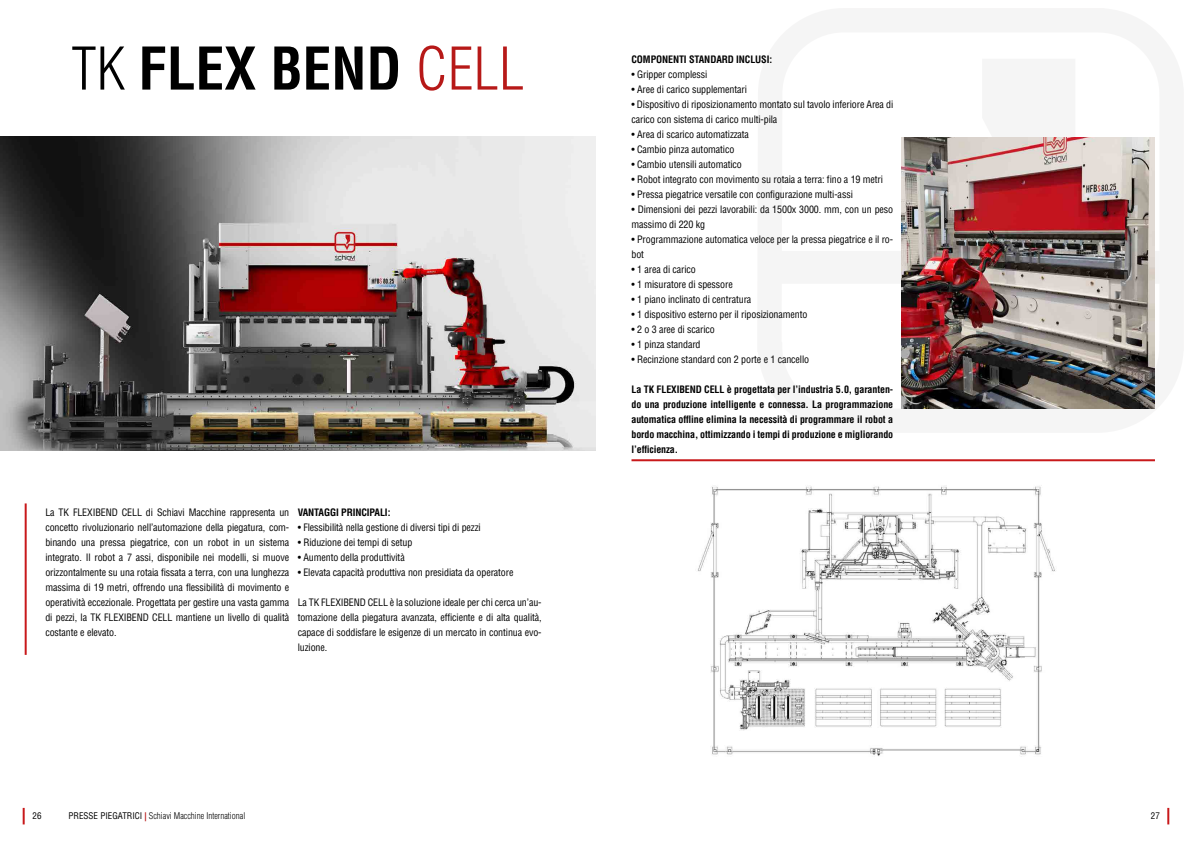
<style>
.page{position:relative;width:1191px;height:842px;background:#fff}
.page>*{position:absolute;margin:0;border:0;box-sizing:border-box;transform-origin:0 0}
.t1{font:700 condensed 57.4px "Helvetica LT Std";color:#000}
.t2{font:condensed 10px/15px "Helvetica LT Std";letter-spacing:-.01em;color:#000}
.t3{font:700 condensed 10px/15px "Helvetica LT Std";letter-spacing:-.01em;color:#000;text-align:justify}
.t4{font:300 condensed 9px "Helvetica LT Std";color:#000}
.t5{font:condensed 9px "Helvetica LT Std";color:#000}
.s1{font-weight:300}
.s2{font-weight:300;color:#b71918}
.s3{font-weight:400}
.s4{font-weight:700;color:#b71918}
</style>
<div class="page">
<img style="left:0;top:136px;width:595px;height:315px">
<hr style="left:25px;top:503px;width:2px;height:152px;background:#c8191b">
<hr style="left:631px;top:459px;width:524px;height:2px;background:#c8191b">
<img style="left:901px;top:137px;width:254px;height:271px">
<img style="left:698px;top:485px;width:357px;height:272px">
<svg style="left:1167px;top:808px;width:2px;height:16px"></svg>
<svg style="left:23px;top:808px;width:2px;height:16px"></svg>
<h1 class="t1" style="left:71px;top:33px;width:455px"><span class="s1">TK</span> FLEX BEND <span class="s2">CELL</span></h1>
<p class="t2" style="left:45px;top:505px;width:245px;text-align:justify">La TK FLEXIBEND CELL di Schiavi Macchine rappresenta un concetto rivoluzionario nell’automazione della piegatura, com&shy;binando una pressa piegatrice, con un robot in un sistema integrato. Il robot a 7 assi, disponibile nei modelli, si muove orizzontalmente su una rotaia fissata a terra, con una lunghezza massima di 19 metri, offrendo una flessibilità di movimento e operatività eccezionale. Progettata per gestire una vasta gamma di pezzi, la TK FLEXIBEND CELL mantiene un livello di qualità costante e elevato.</p>
<p class="t3" style="left:298px;top:505px;width:94px">VANTAGGI PRINCIPALI:</p>
<p class="t2" style="left:298px;top:520px;width:184px">• Flessibilità nella gestione di diversi tipi di pezzi</p>
<p class="t2" style="left:298px;top:535px;width:116px">• Riduzione dei tempi di setup</p>
<p class="t2" style="left:298px;top:550px;width:108px">• Aumento della produttività</p>
<p class="t2" style="left:298px;top:565px;width:217px">• Elevata capacità produttiva non presidiata da operatore</p>
<p class="t2" style="left:298px;top:595px;width:245px;text-align:justify">La TK FLEXIBEND CELL è la soluzione ideale per chi cerca un’au&shy;tomazione della piegatura avanzata, efficiente e di alta qualità, capace di soddisfare le esigenze di un mercato in continua evo&shy;luzione.</p>
<p class="t3" style="left:631px;top:52px;width:142px">COMPONENTI STANDARD INCLUSI:</p>
<p class="t2" style="left:631px;top:67px;width:77px">• Gripper complessi</p>
<p class="t2" style="left:631px;top:82px;width:117px">• Aree di carico supplementari</p>
<p class="t2" style="left:631px;top:97px;width:263px">• Dispositivo di riposizionamento montato sul tavolo inferiore Area di carico con sistema di carico multi-pila</p>
<p class="t2" style="left:631px;top:127px;width:119px">• Area di scarico automatizzata</p>
<p class="t2" style="left:631px;top:142px;width:104px">• Cambio pinza automatico</p>
<p class="t2" style="left:631px;top:157px;width:112px">• Cambio utensili automatico</p>
<p class="t2" style="left:631px;top:172px;width:253px">• Robot integrato con movimento su rotaia a terra: fino a 19 metri</p>
<p class="t2" style="left:631px;top:187px;width:223px">• Pressa piegatrice versatile con configurazione multi-assi</p>
<p class="t2" style="left:631px;top:202px;width:263px">• Dimensioni dei pezzi lavorabili: da 1500x 3000. mm, con un peso massimo di 220 kg</p>
<p class="t2" style="left:631px;top:232px;width:263px">• Programmazione automatica veloce per la pressa piegatrice e il ro&shy;bot</p>
<p class="t2" style="left:631px;top:262px;width:66px">• 1 area di carico</p>
<p class="t2" style="left:631px;top:277px;width:103px">• 1 misuratore di spessore</p>
<p class="t2" style="left:631px;top:292px;width:121px">• 1 piano inclinato di centratura</p>
<p class="t2" style="left:631px;top:307px;width:177px">• 1 dispositivo esterno per il riposizionamento</p>
<p class="t2" style="left:631px;top:322px;width:85px">• 2 o 3 aree di scarico</p>
<p class="t2" style="left:631px;top:337px;width:71px">• 1 pinza standard</p>
<p class="t2" style="left:631px;top:352px;width:179px">• Recinzione standard con 2 porte e 1 cancello</p>
<p class="t3" style="left:631px;top:382px;width:263px">La TK FLEXIBEND CELL è progettata per l’industria 5.0, garanten&shy;do una produzione intelligente e connessa. La programmazione automatica offline elimina la necessità di programmare il robot a bordo macchina, ottimizzando i tempi di produzione e migliorando l’efficienza.</p>
<p class="t5" style="left:33px;top:810px;width:10px">26</p>
<p class="t4" style="left:69px;top:810px;width:178px"><span class="s3">PRESSE PIEGATRICI</span> <span class="s4">|</span> Schiavi Macchine International</p>
<p class="t5" style="left:1150px;top:810px;width:10px">27</p>
</div>
